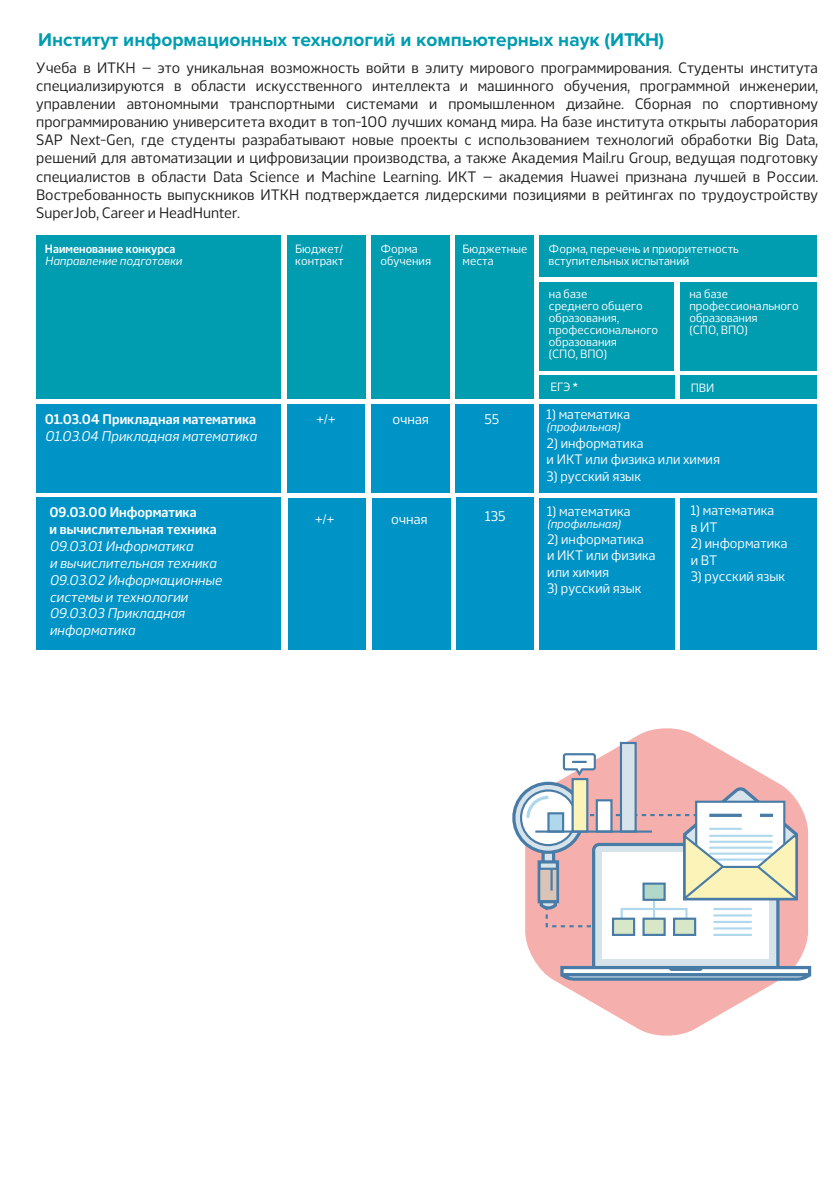
<style>
.page{position:relative;width:840px;height:1191px;background:#fff}
.page>*{position:absolute;margin:0;border:0;box-sizing:border-box;transform-origin:0 0}
.t1{font:700 19px "Proxima Nova";color:#009cb0}
.t2{font:15px/18.2px "Webnar";color:#1d1d1b;text-align:justify}
.t3{font:italic 14px/16.8px "Webnar";color:#fcfdff}
.t4{font:600 14px/16.8px "Webnar";color:#fcfdff}
.t5{font:14px "Webnar";color:#fcfdff}
.t6{font:13.8px/16.4px "Webnar";color:#fcfdff}
.t7{font:12px/12px "Webnar";color:#fcfdff}
.t8{font:italic 12px "Webnar";color:#fcfdff}
.t9{font:600 12px "Webnar";color:#fcfdff}
</style>
<div class="page">
<div style="left:37px;top:404px;width:244px;height:88px;background:#0094c6"></div>
<div style="left:37px;top:497px;width:244px;height:152px;background:#0094c6"></div>
<div style="left:287px;top:404px;width:78px;height:88px;background:#0094c6"></div>
<div style="left:539px;top:282px;width:135px;height:88px;background:#009cb0"></div>
<div style="left:539px;top:375px;width:135px;height:24px;background:#009cb0"></div>
<div style="left:539px;top:404px;width:277px;height:88px;background:#0094c6"></div>
<div style="left:680px;top:282px;width:136px;height:88px;background:#009cb0"></div>
<div style="left:37px;top:235px;width:244px;height:164px;background:#009cb0"></div>
<div style="left:287px;top:235px;width:78px;height:164px;background:#009cb0"></div>
<div style="left:539px;top:235px;width:277px;height:42px;background:#009cb0"></div>
<div style="left:680px;top:375px;width:136px;height:24px;background:#009cb0"></div>
<div style="left:371px;top:404px;width:78px;height:88px;background:#0094c6"></div>
<div style="left:371px;top:235px;width:78px;height:164px;background:#009cb0"></div>
<div style="left:455px;top:404px;width:78px;height:88px;background:#0094c6"></div>
<div style="left:456px;top:497px;width:77px;height:152px;background:#0094c6"></div>
<div style="left:455px;top:235px;width:78px;height:164px;background:#009cb0"></div>
<div style="left:288px;top:498px;width:78px;height:151px;background:#0094c6"></div>
<div style="left:372px;top:498px;width:78px;height:151px;background:#0094c6"></div>
<div style="left:539px;top:498px;width:135px;height:151px;background:#0094c6"></div>
<div style="left:680px;top:498px;width:136px;height:151px;background:#0094c6"></div>
<svg style="left:525px;top:728px;width:282px;height:308px"></svg>
<div style="left:593px;top:844px;width:184px;height:130px;background:#d7e3eb;border-radius:6px"></div>
<div style="left:602px;top:852px;width:166px;height:106px;background:#fff"></div>
<div style="left:560px;top:966px;width:250px;height:10px;background:#487ca7"></div>
<svg style="left:557px;top:967px;width:255px;height:15px"></svg>
<div style="left:611px;top:917px;width:23px;height:19px;background:#d7e7c8;border:2px solid #487ca7"></div>
<div style="left:672px;top:917px;width:23px;height:19px;background:#d7e7c8;border:2px solid #487ca7"></div>
<div style="left:642px;top:917px;width:23px;height:19px;background:#d7e7c8;border:2px solid #487ca7"></div>
<hr style="left:713px;top:927px;width:38px;height:2px;background:#afd8ed">
<hr style="left:713px;top:933px;width:38px;height:3px;background:#afd8ed">
<div style="left:619px;top:742px;width:17px;height:90px;background:#d7e3eb;border:2px solid #487ca7"></div>
<svg style="left:512px;top:752px;width:288px;height:176px"></svg>
<hr style="left:535px;top:830px;width:116px;height:2px;background:#487ca7">
<p class="t1" style="left:38px;top:29px;width:627px">Институт информационных технологий и компьютерных наук (ИТКН)</p>
<p class="t2" style="left:36px;top:57px;width:783px">Учеба в ИТКН — это уникальная возможность войти в элиту мирового программирования. Студенты института специализируются в области искусственного интеллекта и машинного обучения, программной инженерии, управлении автономными транспортными системами и промышленном дизайне. Сборная по спортивному программированию университета входит в топ-100 лучших команд мира. На базе института открыты лаборатория SAP Next-Gen, где студенты разрабатывают новые проекты с использованием технологий обработки Big Data, решений для автоматизации и цифровизации производства, а также Академия Mail.ru Group, ведущая подготовку специалистов в области Data Science и Machine Learning. ИКТ — академия Huawei признана лучшей в России.<br>Востребованность выпускников ИТКН подтверждается лидерскими позициями в рейтингах по трудоустройству SuperJob, Career и HeadHunter.</p>
<p class="t9" style="left:45px;top:239px;width:132px">Наименование конкурса</p>
<p class="t8" style="left:45px;top:251px;width:138px">Направление подготовки</p>
<p class="t7" style="left:295px;top:242px;width:50px">Бюджет/ контракт</p>
<p class="t7" style="left:548px;top:242px;width:192px">Форма, перечень и приоритетность вступительных испытаний</p>
<p class="t7" style="left:548px;top:287px;width:111px">на базе<br>среднего общего образования, профессионального образования<br>(СПО, ВПО)</p>
<p class="t7" style="left:550px;top:380px;width:29px">ЕГЭ *</p>
<p class="t7" style="left:690px;top:380px;width:25px">ПВИ</p>
<p class="t7" style="left:462px;top:242px;width:66px">Бюджетные места</p>
<p class="t7" style="left:380px;top:242px;width:52px">Форма обучения</p>
<p class="t7" style="left:689px;top:287px;width:111px">на базе профессионального образования<br>(СПО, ВПО)</p>
<p class="t4" style="left:45px;top:410px;width:212px">01.03.04 Прикладная математика</p>
<p class="t3" style="left:45px;top:427px;width:213px">01.03.04 Прикладная математика</p>
<p class="t4" style="left:49px;top:503px;width:169px">09.03.00 Информатика<br>и вычислительная техника</p>
<p class="t3" style="left:49px;top:537px;width:174px">09.03.01 Информатика<br>и вычислительная техника<br>09.03.02 Информационные системы и технологии<br>09.03.03 Прикладная информатика</p>
<p class="t5" style="left:316px;top:408px;width:21px">+/+</p>
<p class="t5" style="left:392px;top:408px;width:38px">очная</p>
<p class="t5" style="left:484px;top:408px;width:16px">55</p>
<p class="t5" style="left:315px;top:508px;width:21px">+/+</p>
<p class="t5" style="left:391px;top:508px;width:38px">очная</p>
<p class="t5" style="left:485px;top:506px;width:22px">135</p>
<p class="t6" style="left:546px;top:405px;width:85px">1) математика</p>
<p class="t8" style="left:546px;top:418px;width:75px">(профильная)</p>
<p class="t6" style="left:546px;top:434px;width:175px">2) информатика<br>и ИКТ или физика или химия</p>
<p class="t6" style="left:546px;top:467px;width:96px">3) русский язык</p>
<p class="t6" style="left:546px;top:501px;width:85px">1) математика</p>
<p class="t8" style="left:546px;top:514px;width:75px">(профильная)</p>
<p class="t6" style="left:546px;top:530px;width:110px">2) информатика<br>и ИКТ или физика или химия</p>
<p class="t6" style="left:546px;top:579px;width:96px">3) русский язык</p>
<p class="t6" style="left:690px;top:501px;width:85px">1) математика в ИТ</p>
<p class="t6" style="left:690px;top:534px;width:98px">2) информатика и ВТ</p>
<p class="t6" style="left:690px;top:567px;width:96px">3) русский язык</p>
</div>
